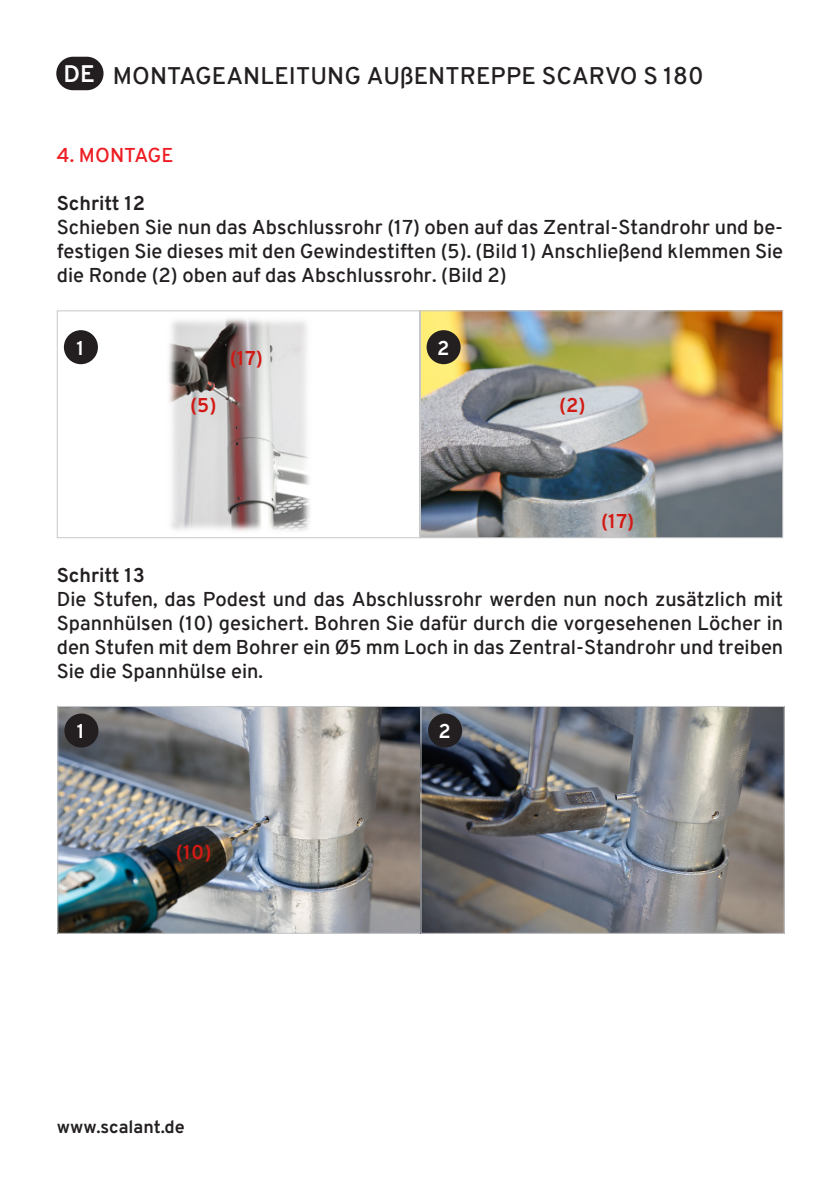
<style>
.page{position:relative;width:840px;height:1191px;background:#fff}
.page>*{position:absolute;margin:0;border:0;box-sizing:border-box;transform-origin:0 0}
.t1{font:24px "Overpass";letter-spacing:.005em;color:#231f20}
.t2{font:700 24px "Overpass";color:#fff}
.t3{font:20px/24px "Overpass";color:#231f20;text-align:justify}
.t4{font:700 20px "Overpass";color:#231f20}
.t5{font:700 20px "Overpass";color:#d21914}
.t6{font:20px "Overpass";letter-spacing:.005em;color:#ee1d23}
.t7{font:700 20px "Overpass";color:#fff}
.t8{font:700 18px "Overpass";color:#231f20}
</style>
<div class="page">
<div style="left:56px;top:57px;width:47px;height:33px;background:#231f20;border-radius:17px"></div>
<img style="left:421px;top:312px;width:359px;height:224px">
<div style="left:419px;top:310px;width:363px;height:228px;border:1px solid #c7c8ca"></div>
<div style="left:426px;top:330px;width:34px;height:34px;background:#231f20;border-radius:50%"></div>
<div style="left:57px;top:310px;width:364px;height:228px;border:1px solid #c7c8ca"></div>
<div style="left:64px;top:330px;width:34px;height:34px;background:#231f20;border-radius:50%"></div>
<img style="left:169px;top:318px;width:141px;height:213px">
<img style="left:59px;top:708px;width:360px;height:223px">
<div style="left:57px;top:706px;width:364px;height:227px;border:1px solid #c7c8ca"></div>
<div style="left:64px;top:713px;width:34px;height:34px;background:#231f20;border-radius:50%"></div>
<img style="left:422px;top:708px;width:360px;height:223px">
<div style="left:420px;top:706px;width:364px;height:227px;border:1px solid #c7c8ca"></div>
<div style="left:428px;top:713px;width:34px;height:34px;background:#231f20;border-radius:50%"></div>
<p class="t2" style="left:63px;top:57px;width:33px">DE</p>
<p class="t1" style="left:113px;top:61px;width:592px">MONTAGEANLEITUNG AUßENTREPPE SCARVO S 180</p>
<p class="t6" style="left:57px;top:143px;width:118px">4. MONTAGE</p>
<p class="t4" style="left:57px;top:189px;width:90px">Schritt 12</p>
<p class="t3" style="left:57px;top:215px;width:727px">Schieben Sie nun das Abschlussrohr (17) oben auf das Zentral-Standrohr und be&shy;festigen Sie dieses mit den Gewindestiften (5). (Bild 1) Anschließend klemmen Sie die Ronde (2) oben auf das Abschlussrohr. (Bild 2)</p>
<p class="t7" style="left:76px;top:333px;width:10px">1</p>
<p class="t7" style="left:437px;top:333px;width:14px">2</p>
<p class="t5" style="left:230px;top:344px;width:35px">(17)</p>
<p class="t5" style="left:190px;top:391px;width:28px">(5)</p>
<p class="t5" style="left:558px;top:391px;width:28px">(2)</p>
<p class="t5" style="left:600px;top:507px;width:35px">(17)</p>
<p class="t4" style="left:57px;top:560px;width:89px">Schritt 13</p>
<p class="t3" style="left:57px;top:587px;width:727px">Die Stufen, das Podest und das Abschlussrohr werden nun noch zusätzlich mit Spannhülsen (10) gesichert. Bohren Sie dafür durch die vorgesehenen Löcher in den Stufen mit dem Bohrer ein Ø5 mm Loch in das Zentral-Standrohr und treiben Sie die Spannhülse ein.</p>
<p class="t7" style="left:77px;top:716px;width:10px">1</p>
<p class="t7" style="left:438px;top:716px;width:14px">2</p>
<p class="t5" style="left:176px;top:837px;width:37px">(10)</p>
<p class="t8" style="left:57px;top:1113px;width:129px">www.scalant.de</p>
</div>
